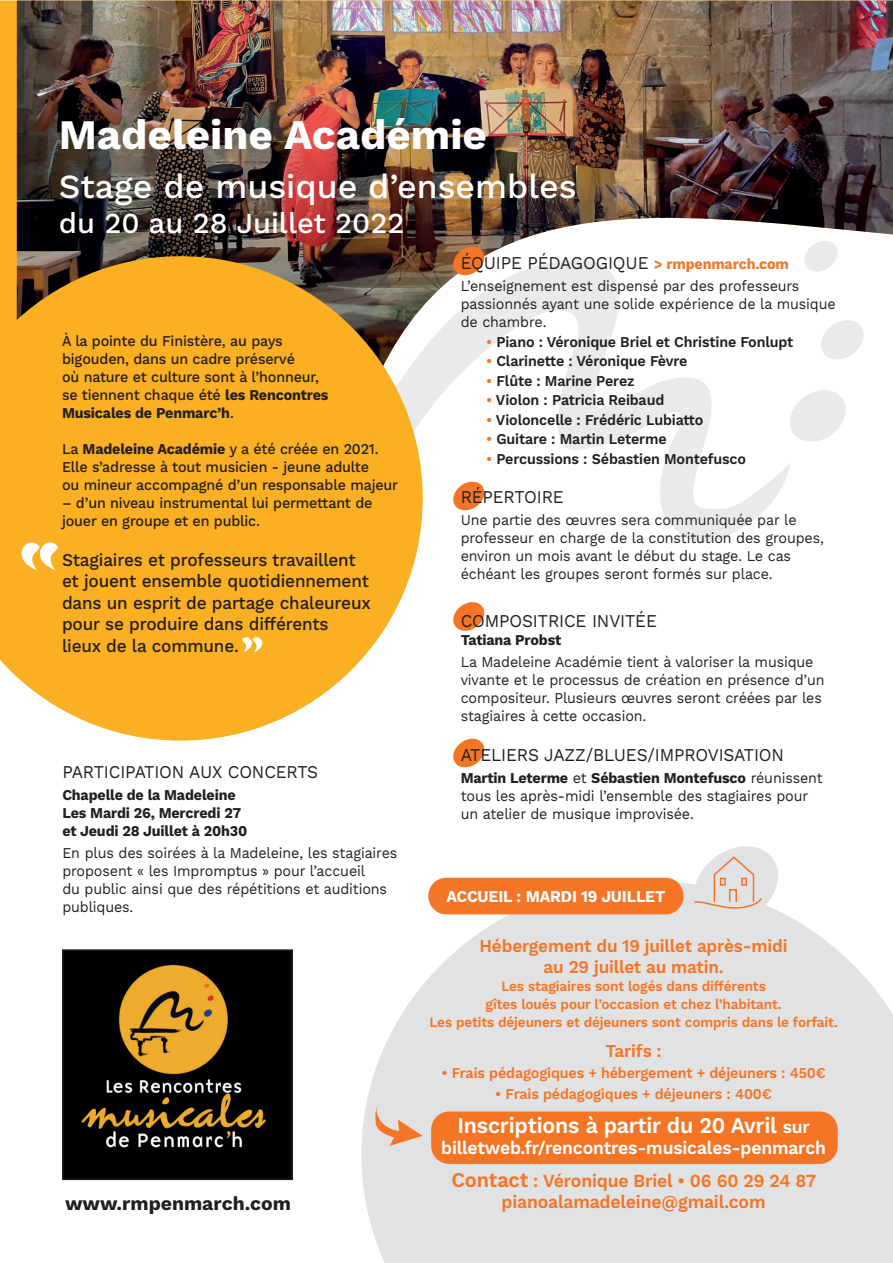
<style>
.page{position:relative;width:893px;height:1263px;background:#fff}
.page>*{position:absolute;margin:0;border:0;box-sizing:border-box;transform-origin:0 0}
.t1{font:700 42px "Work Sans";color:#fff}
.t2{font:500 33.75px "Work Sans";color:#fff}
.t3{font:500 28.95px "Work Sans";color:#fff}
.t4{font:600 22.5px "Work Sans";letter-spacing:-.01em;color:#fff;scale:.95 1}
.t5{font:700 19.35px "Work Sans";color:#231f20}
.t6{font:600 18.45px/33.8px "Work Sans";letter-spacing:-.01em;color:#fff;text-align:center;scale:.95 1}
.t7{font:600 18.45px "Work Sans";letter-spacing:-.01em;color:#f47525;scale:.95 1}
.t8{font:500 18px/21.6px "Work Sans";letter-spacing:-.01em;color:#231f20;scale:.95 1}
.t9{font:18px "Work Sans";letter-spacing:-.01em;color:#231f20;scale:.95 1}
.t10{font:600 18px/21px "Work Sans";letter-spacing:-.01em;color:#f47525;text-align:center;scale:.95 1}
.t11{font:700 16.5px "Work Sans";letter-spacing:-.01em;color:#fff;scale:.95 1}
.t12{font:15px/18px "Work Sans";letter-spacing:-.01em;color:#231f20;scale:.95 1}
.t13{font:500 15px/18px "Work Sans";letter-spacing:-.01em;color:#231f20;scale:.95 1}
.t14{font:600 15px "Work Sans";letter-spacing:-.01em;color:#231f20;scale:.95 1}
.t15{font:600 15px "Work Sans";letter-spacing:-.01em;color:#f47525;scale:.95 1}
.t16{font:700 15px/18px "Work Sans";letter-spacing:-.01em;color:#231f20;scale:.95 1}
.t17{font:600 14.25px/18px "Work Sans";letter-spacing:-.01em;color:#f47525;text-align:center;scale:.95 1}
.s1{font-weight:700}
.s2{font-weight:700;font-size:15px;color:#f47525}
.s3{color:#f47525}
.s4{font-size:18.45px}
.s5{font-size:21px;color:#f47525}
</style>
<div class="page">
<img style="left:17px;top:0;width:876px;height:256px">
<svg style="left:453px;top:602px;width:32px;height:29px"></svg>
<svg style="left:453px;top:738px;width:32px;height:30px"></svg>
<svg style="left:336px;top:241px;width:454px;height:301px"></svg>
<svg style="left:786px;top:387px;width:60px;height:57px"></svg>
<svg style="left:0;top:256px;width:423px;height:485px;background:#efaf39"></svg>
<svg style="left:361px;top:880px;width:532px;height:383px;background:#e4e5e7"></svg>
<img style="left:64px;top:951px;width:227px;height:227px">
<div style="left:62px;top:949px;width:231px;height:231px;border:1px solid #231f20"></div>
<svg style="left:9px;top:536px;width:57px;height:34px"></svg>
<svg style="left:238px;top:634px;width:31px;height:18px"></svg>
<svg style="left:688px;top:846px;width:96px;height:82px"></svg>
<div style="left:720px;top:878px;width:6px;height:8px;border:2px solid #f47525"></div>
<div style="left:741px;top:878px;width:6px;height:8px;border:2px solid #f47525"></div>
<div style="left:428px;top:878px;width:255px;height:36px;background:#f47525;border-radius:18px"></div>
<div style="left:431px;top:1111px;width:407px;height:53px;background:#f47525;border-radius:18px"></div>
<svg style="left:802px;top:239px;width:38px;height:33px"></svg>
<svg style="left:821px;top:320px;width:43px;height:39px"></svg>
<svg style="left:375px;top:1106px;width:48px;height:40px;background:#e6c3ae"></svg>
<h1 class="t1" style="left:59px;top:110px;width:430px">Madeleine Académie</h1>
<h2 class="t2" style="left:59px;top:167px;width:519px">Stage de musique d’ensembles</h2>
<h3 class="t3" style="left:59px;top:206px;width:347px">du 20 au 28 Juillet 2022</h3>
<p class="t13" style="left:62px;top:332px;width:282px">À la pointe du Finistère, au pays bigouden, dans un cadre préservé<br>où nature et culture sont à l’honneur, se tiennent chaque été <span class="s1">les Rencontres Musicales de Penmarc’h</span>.</p>
<p class="t13" style="left:62px;top:440px;width:355px">La <span class="s1">Madeleine Académie</span> y a été créée en 2021.<br>Elle s’adresse à tout musicien - jeune adulte<br>ou mineur accompagné d’un responsable majeur</p>
<p class="t13" style="left:62px;top:494px;width:328px">– d’un niveau instrumental lui permettant de jouer en groupe et en public.</p>
<p class="t8" style="left:62px;top:549px;width:327px">Stagiaires et professeurs travaillent et jouent ensemble quotidiennement dans un esprit de partage chaleureux pour se produire dans différents lieux de la commune.</p>
<p class="t9" style="left:62px;top:761px;width:271px">PARTICIPATION AUX CONCERTS</p>
<p class="t16" style="left:62px;top:787px;width:196px">Chapelle de la Madeleine<br>Les Mardi 26, Mercredi 27 et Jeudi 28 Juillet à 20h30</p>
<p class="t12" style="left:62px;top:845px;width:354px">En plus des soirées à la Madeleine, les stagiaires proposent « les Impromptus » pour l’accueil<br>du public ainsi que des répétitions et auditions publiques.</p>
<p class="t5" style="left:65px;top:1192px;width:227px">www.rmpenmarch.com</p>
<p class="t9" style="left:461px;top:252px;width:347px">ÉQUIPE PÉDAGOGIQUE <span class="s2">&gt; rmpenmarch.com</span></p>
<p class="t12" style="left:461px;top:278px;width:396px">L’enseignement est dispensé par des professeurs passionnés ayant une solide expérience de la musique de chambre.</p>
<p class="t14" style="left:486px;top:333px;width:325px"><span class="s3">•</span> Piano : Véronique Briel et Christine Fonlupt</p>
<p class="t14" style="left:486px;top:352px;width:213px"><span class="s3">•</span> Clarinette : Véronique Fèvre</p>
<p class="t14" style="left:486px;top:372px;width:158px"><span class="s3">•</span> Flûte : Marine Perez</p>
<p class="t14" style="left:486px;top:391px;width:189px"><span class="s3">•</span> Violon : Patricia Reibaud</p>
<p class="t14" style="left:486px;top:411px;width:230px"><span class="s3">•</span> Violoncelle : Frédéric Lubiatto</p>
<p class="t14" style="left:486px;top:430px;width:191px"><span class="s3">•</span> Guitare : Martin Leterme</p>
<p class="t14" style="left:486px;top:450px;width:275px"><span class="s3">•</span> Percussions : Sébastien Montefusco</p>
<p class="t9" style="left:461px;top:486px;width:110px">RÉPERTOIRE</p>
<p class="t12" style="left:461px;top:512px;width:384px">Une partie des œuvres sera communiquée par le professeur en charge de la constitution des groupes, environ un mois avant le début du stage. Le cas échéant les groupes seront formés sur place.</p>
<p class="t9" style="left:461px;top:610px;width:208px">COMPOSITRICE INVITÉE</p>
<p class="t16" style="left:461px;top:632px;width:108px">Tatiana Probst</p>
<p class="t12" style="left:461px;top:654px;width:385px">La Madeleine Académie tient à valoriser la musique vivante et le processus de création en présence d’un compositeur. Plusieurs œuvres seront créées par les stagiaires à cette occasion.</p>
<p class="t9" style="left:461px;top:744px;width:342px">ATELIERS JAZZ/BLUES/IMPROVISATION</p>
<p class="t12" style="left:461px;top:770px;width:383px"><span class="s1">Martin Leterme</span> et <span class="s1">Sébastien Montefusco</span> réunissent tous les après-midi l’ensemble des stagiaires pour un atelier de musique improvisée.</p>
<p class="t11" style="left:446px;top:887px;width:232px">ACCUEIL : MARDI 19 JUILLET</p>
<p class="t10" style="left:480px;top:937px;width:326px">Hébergement du 19 juillet après-midi au 29 juillet au matin.</p>
<p class="t17" style="left:429px;top:978px;width:431px">Les stagiaires sont logés dans différents<br>gîtes loués pour l’occasion et chez l’habitant.<br>Les petits déjeuners et déjeuners sont compris dans le forfait.</p>
<p class="t10" style="left:605px;top:1041px;width:61px">Tarifs :</p>
<p class="t15" style="left:441px;top:1064px;width:406px">• Frais pédagogiques + hébergement + déjeuners : 450€</p>
<p class="t15" style="left:495px;top:1085px;width:293px">• Frais pédagogiques + déjeuners : 400€</p>
<h3 class="t4" style="left:458px;top:1112px;width:372px">Inscriptions à partir du 20 Avril <span class="s4">sur</span></h3>
<p class="t6" style="left:441px;top:1131px;width:407px">billetweb.fr/rencontres-musicales-penmarch<br><span class="s5">Contact</span> <span class="s3">: Véronique Briel • 06 60 29 24 87</span></p>
<p class="t7" style="left:502px;top:1191px;width:279px">pianoalamadeleine@gmail.com</p>
</div>
